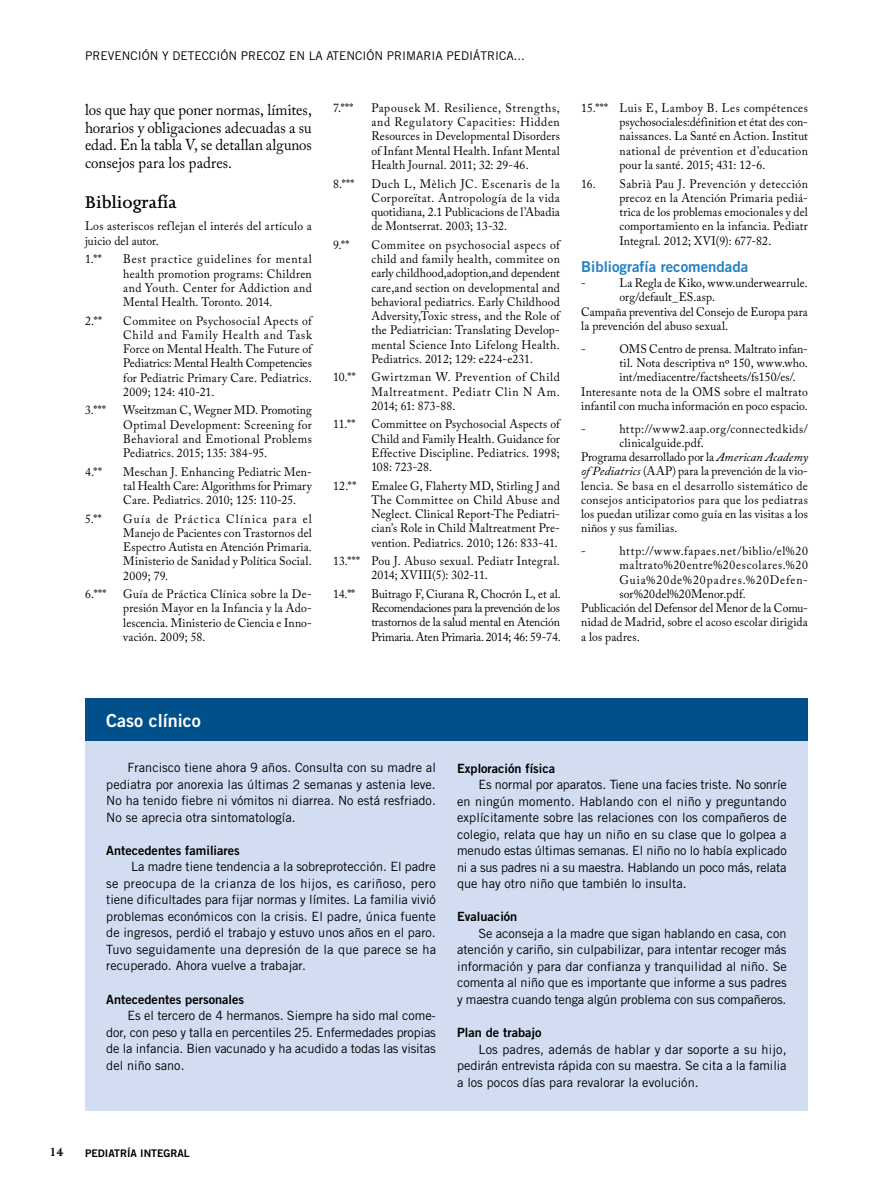
<style>
.page{position:relative;width:893px;height:1191px;background:#fff}
.page>*{position:absolute;margin:0;border:0;box-sizing:border-box;transform-origin:0 0}
.t1{font:600 19.5px "Joanna MT Std";color:#000}
.t2{font:18px "Trade Gothic Bold Two";color:#fff}
.t3{font:15.75px/17.4px "Adobe Caslon Pro";color:#000;text-align:justify;scale:.95 1}
.t4{font:15px "Trade Gothic Bold Two";color:#2281c4}
.t5{font:700 13.5px "Joanna MT Std";color:#000}
.t6{font:12.75px/16.5px "Trade Gothic";color:#000;text-align:justify}
.t7{font:12.75px "Trade Gothic Bold Two";color:#000}
.t8{font:12.3px/14.2px "Adobe Caslon Pro";letter-spacing:.02em;color:#000;text-align:justify;scale:.95 1}
.t9{font:12.3px "Adobe Caslon Pro";letter-spacing:-.005em;color:#000;scale:.95 1}
.t10{font:12.3px "Adobe Caslon Pro";color:#000;scale:.95 1}
.t11{font:12.3px "Adobe Caslon Pro";letter-spacing:.055em;color:#000;scale:.95 1}
.t12{font:12.3px "Adobe Caslon Pro";letter-spacing:.04em;color:#000;scale:.95 1}
.t13{font:12.3px "Adobe Caslon Pro";letter-spacing:.08em;color:#000;scale:.95 1}
.t14{font:12px "Trade Gothic";color:#000}
.t15{font:10.5px "Trade Gothic Bold Two";color:#000}
.s1{font-style:italic}
</style>
<div class="page">
<div style="left:85px;top:740px;width:723px;height:370px;background:#d3ddf2"></div>
<div style="left:85px;top:698px;width:723px;height:42px;background:#00508c"></div>
<p class="t14" style="left:85px;top:49px;width:441px">Prevención y detección precoz en la Atención Primaria pediátrica...</p>
<p class="t3" style="left:85px;top:101px;width:240px">los que hay que poner normas, límites, horarios y obligaciones adecuadas a su edad. En la tabla V, se detallan algunos consejos para los padres.</p>
<h1 class="t1" style="left:85px;top:191px;width:93px">Bibliografía</h1>
<p class="t8" style="left:85px;top:219px;width:240px">Los asteriscos reflejan el interés del artículo a juicio del autor.</p>
<p class="t8" style="left:85px;top:252px;width:19px">1.**</p>
<p class="t8" style="left:123px;top:252px;width:200px">Best practice guidelines for mental health promotion programs: Children and Youth. Center for Addiction and Mental Health. Toronto. 2014.</p>
<p class="t8" style="left:85px;top:313px;width:19px">2.**</p>
<p class="t8" style="left:123px;top:313px;width:200px">Commitee on Psychosocial Apects of Child and Family Health and Task Force on Mental Health. The Future of Pediatrics: Mental Health Competencies for Pediatric Primary Care. Pediatrics.<br>2009; 124: 410-21.</p>
<p class="t8" style="left:85px;top:403px;width:24px">3.***</p>
<p class="t8" style="left:123px;top:403px;width:200px">Wseitzman C, Wegner MD. Promoting Optimal Development: Screening for Behavioral and Emotional Problems Pediatrics. 2015; 135: 384-95.</p>
<p class="t8" style="left:85px;top:464px;width:19px">4.**</p>
<p class="t8" style="left:123px;top:464px;width:200px">Meschan J. Enhancing Pediatric Men&shy;tal Health Care: Algorithms for Primary Care. Pediatrics. 2010; 125: 110-25.</p>
<p class="t8" style="left:85px;top:511px;width:19px">5.**</p>
<p class="t8" style="left:123px;top:511px;width:200px">Guía de Práctica Clínica para el Manejo de Pacientes con Trastornos del Espectro Autista en Atención Primaria.<br>Ministerio de Sanidad y Política Social.<br>2009; 79.</p>
<p class="t8" style="left:85px;top:587px;width:24px">6.***</p>
<p class="t8" style="left:123px;top:587px;width:200px">Guía de Práctica Clínica sobre la De&shy;presión Mayor en la Infancia y la Ado&shy;lescencia. Ministerio de Ciencia e Inno&shy;vación. 2009; 58.</p>
<p class="t8" style="left:333px;top:101px;width:23px">7.***</p>
<p class="t8" style="left:371px;top:101px;width:200px">Papousek M. Resilience, Strengths, and Regulatory Capacities: Hidden Resources in Developmental Disorders of Infant Mental Health. Infant Mental Health Journal. 2011; 32: 29-46.</p>
<p class="t8" style="left:333px;top:176px;width:24px">8.***</p>
<p class="t8" style="left:371px;top:176px;width:200px">Duch L, Mèlich JC. Escenaris de la Corporeïtat. Antropología de la vida quotidiana, 2.1 Publicacions de l’Abadia de Montserrat. 2003; 13-32.</p>
<p class="t8" style="left:333px;top:237px;width:19px">9.**</p>
<p class="t8" style="left:371px;top:237px;width:200px">Commitee on psychosocial aspecs of child and family health, commitee on early childhood,adoption,and dependent care,and section on developmental and behavioral pediatrics. Early Childhood Adversity,Toxic stress, and the Role of the Pediatrician: Translating Develop&shy;mental Science Into Lifelong Health.<br>Pediatrics. 2012; 129: e224-e231.</p>
<p class="t8" style="left:333px;top:370px;width:25px">10.**</p>
<p class="t8" style="left:371px;top:370px;width:200px">Gwirtzman W. Prevention of Child Maltreatment. Pediatr Clin N Am.<br>2014; 61: 873-88.</p>
<p class="t8" style="left:333px;top:417px;width:25px">11.**</p>
<p class="t8" style="left:371px;top:417px;width:200px">Committee on Psychosocial Aspects of Child and Family Health. Guidance for Effective Discipline. Pediatrics. 1998; 108: 723-28.</p>
<p class="t8" style="left:371px;top:478px;width:200px;text-indent:-38px">12.** Emalee G, Flaherty MD, Stirling J and The Committee on Child Abuse and Neglect. Clinical Report-The Pediatri&shy;cian’s Role in Child Maltreatment Pre&shy;vention. Pediatrics. 2010; 126: 833-41.</p>
<p class="t8" style="left:371px;top:554px;width:200px;text-indent:-38px">13.*** Pou J. Abuso sexual. Pediatr Integral.<br>2014; XVIII(5): 302-11.</p>
<p class="t8" style="left:333px;top:586px;width:25px">14.**</p>
<p class="t8" style="left:371px;top:586px;width:201px">Buitrago F, Ciurana R, Chocrón L, et al.<br>Recomendaciones para la prevención de los trastornos de la salud mental en Atención Primaria. Aten Primaria. 2014; 46: 59-74.</p>
<p class="t8" style="left:619px;top:101px;width:200px;text-indent:-38px">15.*** Luis E, Lamboy B. Les compétences psychosociales:définition et état des con&shy;naissances. La Santé en Action. Institut national de prévention et d’education pour la santé. 2015; 431: 12-6.</p>
<p class="t8" style="left:619px;top:176px;width:200px;text-indent:-38px">16. Sabrià Pau J. Prevención y detección precoz en la Atención Primaria pediá&shy;trica de los problemas emocionales y del comportamiento en la infancia. Pediatr Integral. 2012; XVI(9): 677-82.</p>
<p class="t4" style="left:581px;top:257px;width:169px">Bibliografía recomendada</p>
<p class="t8" style="left:581px;top:276px;width:6px">-</p>
<p class="t8" style="left:619px;top:276px;width:200px">La Regla de Kiko, www.underwearrule.</p>
<p class="t8" style="left:619px;top:290px;width:102px">org/default_ES.asp.</p>
<p class="t10" style="left:581px;top:304px;width:240px">Campaña preventiva del Consejo de Europa para</p>
<p class="t8" style="left:581px;top:318px;width:156px">la prevención del abuso sexual.</p>
<p class="t8" style="left:581px;top:341px;width:6px">-</p>
<p class="t10" style="left:619px;top:341px;width:200px">OMS Centro de prensa. Maltrato infan-</p>
<p class="t8" style="left:619px;top:355px;width:200px">til. Nota descriptiva nº 150, www.who.</p>
<p class="t8" style="left:619px;top:370px;width:187px">int/mediacentre/factsheets/fs150/es/.</p>
<p class="t8" style="left:581px;top:384px;width:240px">Interesante nota de la OMS sobre el maltrato</p>
<p class="t8" style="left:581px;top:398px;width:240px">infantil con mucha información en poco espacio.</p>
<p class="t8" style="left:581px;top:421px;width:6px">-</p>
<p class="t12" style="left:619px;top:421px;width:200px">http://www2.aap.org/connectedkids/</p>
<p class="t8" style="left:619px;top:435px;width:90px">clinicalguide.pdf.</p>
<p class="t9" style="left:581px;top:449px;width:240px">Programa desarrollado por la <span class="s1">American Academy</span></p>
<p class="t8" style="left:581px;top:464px;width:240px"><span class="s1">of Pediatrics</span> (AAP) para la prevención de la vio-</p>
<p class="t8" style="left:581px;top:478px;width:240px">lencia. Se basa en el desarrollo sistemático de</p>
<p class="t8" style="left:581px;top:492px;width:240px">consejos anticipatorios para que los pediatras</p>
<p class="t8" style="left:581px;top:506px;width:240px">los puedan utilizar como guía en las visitas a los</p>
<p class="t8" style="left:581px;top:521px;width:103px">niños y sus familias.</p>
<p class="t8" style="left:581px;top:544px;width:6px">-</p>
<p class="t11" style="left:619px;top:543px;width:200px">http://www.fapaes.net/biblio/el%20</p>
<p class="t11" style="left:619px;top:558px;width:200px">maltrato%20entre%20escolares.%20</p>
<p class="t13" style="left:619px;top:572px;width:200px">Guia%20de%20padres.%20Defen-</p>
<p class="t8" style="left:619px;top:586px;width:135px">sor%20del%20Menor.pdf.</p>
<p class="t9" style="left:581px;top:600px;width:240px">Publicación del Defensor del Menor de la Comu-</p>
<p class="t8" style="left:581px;top:615px;width:240px">nidad de Madrid, sobre el acoso escolar dirigida</p>
<p class="t8" style="left:581px;top:629px;width:63px">a los padres.</p>
<h2 class="t2" style="left:106px;top:709px;width:96px">Caso clínico</h2>
<p class="t6" style="left:106px;top:759px;width:331px;text-indent:21px">Francisco tiene ahora 9 años. Consulta con su madre al pediatra por anorexia las últimas 2 semanas y astenia leve.<br>No ha tenido fiebre ni vómitos ni diarrea. No está resfriado.<br>No se aprecia otra sintomatología.</p>
<p class="t7" style="left:106px;top:842px;width:135px">Antecedentes familiares</p>
<p class="t6" style="left:106px;top:858px;width:331px;text-indent:25px">La madre tiene tendencia a la sobreprotección. El padre se preocupa de la crianza de los hijos, es cariñoso, pero tiene dificultades para fijar normas y límites. La familia vivió problemas económicos con la crisis. El padre, única fuente de ingresos, perdió el trabajo y estuvo unos años en el paro.<br>Tuvo seguidamente una depresión de la que parece se ha recuperado. Ahora vuelve a trabajar.</p>
<p class="t7" style="left:106px;top:991px;width:139px">Antecedentes personales</p>
<p class="t6" style="left:106px;top:1007px;width:331px;text-indent:21px">Es el tercero de 4 hermanos. Siempre ha sido mal come&shy;dor, con peso y talla en percentiles 25. Enfermedades propias de la infancia. Bien vacunado y ha acudido a todas las visitas del niño sano.</p>
<p class="t7" style="left:457px;top:760px;width:100px">Exploración física</p>
<p class="t6" style="left:457px;top:776px;width:331px;text-indent:21px">Es normal por aparatos. Tiene una facies triste. No sonríe en ningún momento. Hablando con el niño y preguntando explícitamente sobre las relaciones con los compañeros de colegio, relata que hay un niño en su clase que lo golpea a menudo estas últimas semanas. El niño no lo había explicado ni a sus padres ni a su maestra. Hablando un poco más, relata que hay otro niño que también lo insulta.</p>
<p class="t7" style="left:457px;top:909px;width:62px">Evaluación</p>
<p class="t6" style="left:457px;top:925px;width:331px;text-indent:21px">Se aconseja a la madre que sigan hablando en casa, con atención y cariño, sin culpabilizar, para intentar recoger más información y para dar confianza y tranquilidad al niño. Se comenta al niño que es importante que informe a sus padres y maestra cuando tenga algún problema con sus compañeros.</p>
<p class="t7" style="left:457px;top:1024px;width:86px">Plan de trabajo</p>
<p class="t6" style="left:457px;top:1040px;width:331px;text-indent:21px">Los padres, además de hablar y dar soporte a su hijo, pedirán entrevista rápida con su maestra. Se cita a la familia a los pocos días para revalorar la evolución.</p>
<p class="t5" style="left:49px;top:1144px;width:16px">14</p>
<p class="t15" style="left:85px;top:1146px;width:106px">PEDIATRÍA INTEGRAL</p>
</div>
